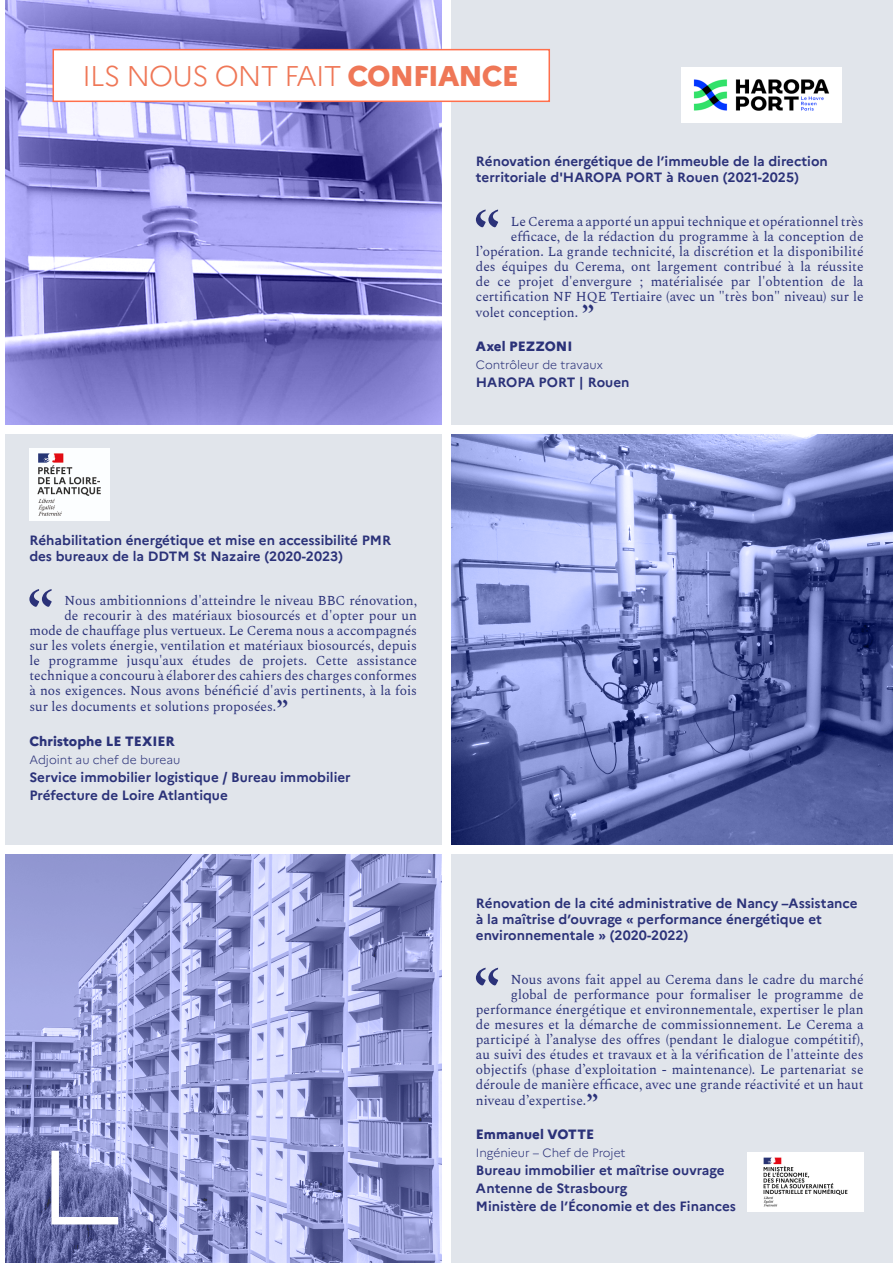
<style>
.page{position:relative;width:893px;height:1263px;background:#fff}
.page>*{position:absolute;margin:0;border:0;box-sizing:border-box;transform-origin:0 0}
.t1{font:700 64.35px "Spectral";color:#2b3279}
.t2{font:700 30px "Spectral";color:#2b3279}
.t3{font:300 28.5px "Marianne";letter-spacing:-.03em;color:#ef7757}
.t4{font:13.5px "Spectral";color:#2b3279}
.t5{font:700 13.5px/16.2px "Marianne";color:#2b3279}
.t6{font:800 13.5px "Marianne";color:#2b3279}
.t7{font:300 12px "Marianne";color:#2b3279}
.s1{font-weight:800}
.s2{font-weight:700;font-size:28.5px}
</style>
<div class="page">
<div style="left:4px;top:434px;width:438px;height:411px;background:#e1e5eb"></div>
<div style="left:451px;top:0;width:442px;height:1263px;background:#e1e5eb"></div>
<img style="left:5px;top:854px;width:437px;height:409px">
<svg style="left:451px;top:434px;width:442px;height:411px;background:#6f7bb7"></svg>
<svg style="left:5px;top:0;width:437px;height:425px;background:#8e8ad1"></svg>
<img style="left:747px;top:1153px;width:117px;height:59px">
<div style="left:51px;top:1217px;width:67px;height:7px;background:#fff"></div>
<div style="left:51px;top:1151px;width:8px;height:66px;background:#fff"></div>
<div style="left:53px;top:49px;width:497px;height:53px;background:#fff;border:2px solid #ff6f4c"></div>
<div style="left:0;top:425px;width:893px;height:9px;background:#fff"></div>
<div style="left:0;top:845px;width:893px;height:9px;background:#fff"></div>
<img style="left:681px;top:67px;width:161px;height:55px">
<img style="left:29px;top:449px;width:80px;height:72px">
<p class="t3" style="left:83px;top:54px;width:438px">ILS NOUS ONT FAIT <span class="s1">CONFIANCE</span></p>
<p class="t5" style="left:29px;top:531px;width:363px">Réhabilitation énergétique et mise en accessibilité PMR des bureaux de la DDTM St Nazaire (2020-2023)</p>
<p class="t1" style="left:27px;top:569px;width:30px">“</p>
<p class="t4" style="left:64px;top:591px;width:354px">Nous ambitionnions d'atteindre le niveau BBC rénovation,</p>
<p class="t4" style="left:64px;top:606px;width:354px">de recourir à des matériaux biosourcés et d'opter pour un</p>
<p class="t4" style="left:29px;top:621px;width:389px">mode de chauffage plus vertueux. Le Cerema nous a accompagnés</p>
<p class="t4" style="left:29px;top:636px;width:389px">sur les volets énergie, ventilation et matériaux biosourcés, depuis</p>
<p class="t4" style="left:29px;top:651px;width:389px">le programme jusqu'aux études de projets. Cette assistance</p>
<p class="t4" style="left:29px;top:666px;width:389px">technique a concouru à élaborer des cahiers des charges conformes</p>
<p class="t4" style="left:29px;top:681px;width:389px">à nos exigences. Nous avons bénéficié d'avis pertinents, à la fois</p>
<p class="t4" style="left:29px;top:697px;width:261px">sur les documents et solutions proposées.<span class="s2">”</span></p>
<p class="t6" style="left:29px;top:730px;width:147px">Christophe LE TEXIER</p>
<p class="t7" style="left:29px;top:750px;width:153px">Adjoint au chef de bureau</p>
<p class="t5" style="left:29px;top:767px;width:323px">Service immobilier logistique / Bureau immobilier</p>
<p class="t5" style="left:29px;top:785px;width:200px">Préfecture de Loire Atlantique</p>
<p class="t5" style="left:476px;top:152px;width:353px">Rénovation énergétique de l’immeuble de la direction territoriale d'HAROPA PORT à Rouen (2021-2025)</p>
<p class="t1" style="left:473px;top:190px;width:30px">“</p>
<p class="t4" style="left:511px;top:211px;width:354px">Le Cerema a apporté un appui technique et opérationnel très</p>
<p class="t4" style="left:511px;top:226px;width:354px">efficace, de la rédaction du programme à la conception de</p>
<p class="t4" style="left:476px;top:241px;width:389px">l’opération. La grande technicité, la discrétion et la disponibilité</p>
<p class="t4" style="left:476px;top:256px;width:389px">des équipes du Cerema, ont largement contribué à la réussite</p>
<p class="t4" style="left:476px;top:271px;width:389px">de ce projet d'envergure ; matérialisée par l'obtention de la</p>
<p class="t4" style="left:476px;top:286px;width:389px">certification NF HQE Tertiaire (avec un "très bon" niveau) sur le</p>
<p class="t4" style="left:476px;top:303px;width:104px">volet conception.</p>
<p class="t2" style="left:581px;top:295px;width:15px">”</p>
<p class="t6" style="left:476px;top:336px;width:98px">Axel PEZZONI</p>
<p class="t7" style="left:476px;top:355px;width:129px">Contrôleur de travaux</p>
<p class="t5" style="left:476px;top:373px;width:155px">HAROPA PORT | Rouen</p>
<p class="t5" style="left:476px;top:894px;width:383px">Rénovation de la cité administrative de Nancy –Assistance à la maîtrise d’ouvrage « performance énergétique et environnementale » (2020-2022)</p>
<p class="t1" style="left:473px;top:948px;width:30px">“</p>
<p class="t4" style="left:511px;top:969px;width:354px">Nous avons fait appel au Cerema dans le cadre du marché</p>
<p class="t4" style="left:511px;top:984px;width:354px">global de performance pour formaliser le programme de</p>
<p class="t4" style="left:476px;top:999px;width:389px">performance énergétique et environnementale, expertiser le plan</p>
<p class="t4" style="left:476px;top:1014px;width:389px">de mesures et la démarche de commissionnement. Le Cerema a</p>
<p class="t4" style="left:476px;top:1029px;width:389px">participé à l’analyse des offres (pendant le dialogue compétitif),</p>
<p class="t4" style="left:476px;top:1044px;width:389px">au suivi des études et travaux et à la vérification de l'atteinte des</p>
<p class="t4" style="left:476px;top:1059px;width:389px">objectifs (phase d’exploitation - maintenance). Le partenariat se</p>
<p class="t4" style="left:476px;top:1074px;width:389px">déroule de manière efficace, avec une grande réactivité et un haut</p>
<p class="t4" style="left:476px;top:1091px;width:124px">niveau d’expertise.<span class="s2">”</span></p>
<p class="t6" style="left:476px;top:1124px;width:120px">Emmanuel VOTTE</p>
<p class="t7" style="left:476px;top:1144px;width:151px">Ingénieur – Chef de Projet</p>
<p class="t5" style="left:476px;top:1161px;width:250px">Bureau immobilier et maîtrise ouvrage</p>
<p class="t5" style="left:476px;top:1179px;width:153px">Antenne de Strasbourg</p>
<p class="t5" style="left:476px;top:1197px;width:262px">Ministère de l’Économie et des Finances</p>
</div>
